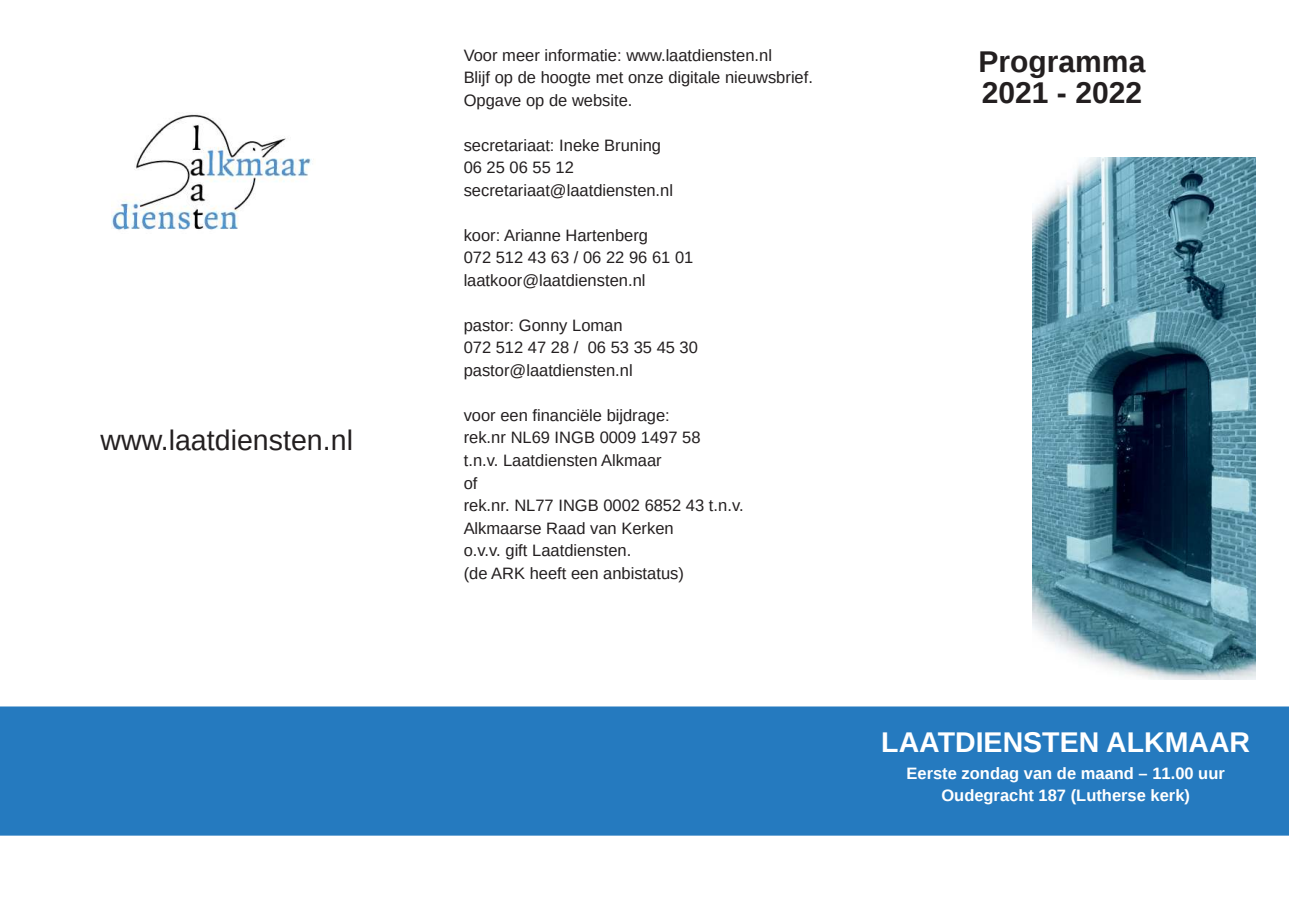
<style>
.page{position:relative;width:1289px;height:919px;background:#fff}
.page>*{position:absolute;margin:0;border:0;box-sizing:border-box;transform-origin:0 0}
.t1{font:700 30px/31.5px "Liberation Sans";color:#231f20}
.t2{font:700 28.5px "Liberation Sans";color:#fff}
.t3{font:28.5px "Liberation Sans";color:#231f20}
.t4{font:16.5px/22.5px "Liberation Sans";color:#231f20}
.t5{font:700 16.5px/22.5px "Liberation Sans";color:#fff;text-align:center}
</style>
<div class="page">
<div style="left:0;top:706px;width:1288px;height:129px;background:#257abf"></div>
<div style="left:871px;top:720px;width:389px;height:96px;background:#257abf"></div>
<img style="left:1032px;top:157px;width:223px;height:522px">
<img style="left:111px;top:114px;width:203px;height:116px">
<h2 class="t3" style="left:101px;top:422px;width:254px">www.laatdiensten.nl</h2>
<p class="t4" style="left:463px;top:44px;width:351px">Voor meer informatie: www.laatdiensten.nl<br>Blijf op de hoogte met onze digitale nieuwsbrief.<br>Opgave op de website.</p>
<p class="t4" style="left:463px;top:134px;width:211px">secretariaat: Ineke Bruning<br>06 25 06 55 12 secretariaat@laatdiensten.nl</p>
<p class="t4" style="left:463px;top:224px;width:231px">koor: Arianne Hartenberg<br>072 512 43 63 / 06 22 96 61 01 laatkoor@laatdiensten.nl</p>
<p class="t4" style="left:463px;top:314px;width:236px">pastor: Gonny Loman<br>072 512 47 28 / 06 53 35 45 30 pastor@laatdiensten.nl</p>
<p class="t4" style="left:463px;top:404px;width:281px">voor een financiële bijdrage:<br>rek.nr NL69 INGB 0009 1497 58<br>t.n.v. Laatdiensten Alkmaar<br>of<br>rek.nr. NL77 INGB 0002 6852 43 t.n.v.<br>Alkmaarse Raad van Kerken<br>o.v.v. gift Laatdiensten.<br>(de ARK heeft een anbistatus)</p>
<h1 class="t1" style="left:978px;top:48px;width:168px">Programma<br>2021 - 2022</h1>
<h2 class="t2" style="left:881px;top:731px;width:370px">LAATDIENSTEN ALKMAAR</h2>
<p class="t5" style="left:906px;top:763px;width:320px">Eerste zondag van de maand – 11.00 uur<br>Oudegracht 187 (Lutherse kerk)</p>
</div>
